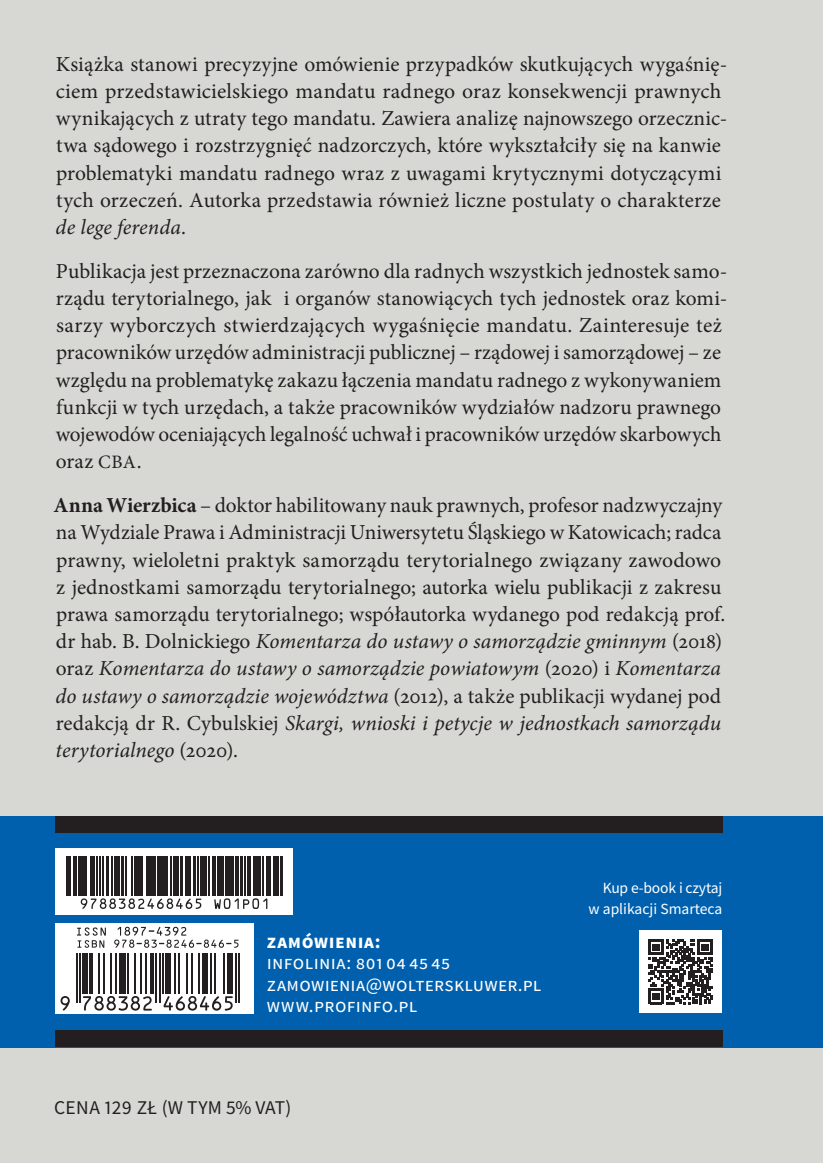
<style>
.page{position:relative;width:823px;height:1163px;background:#fff}
.page>*{position:absolute;margin:0;border:0;box-sizing:border-box;transform-origin:0 0}
.t1{font:21.4px/27.2px "Minion Pro";letter-spacing:.005em;color:#231f20}
.t2{font:19.4px/21.4px "Source Sans Pro";letter-spacing:.02em;color:#fff}
.t3{font:19.4px "Source Sans Pro";letter-spacing:.015em;color:#231f20}
.t4{font:700 19.4px "Source Sans Pro";letter-spacing:.03em;color:#fff}
.t5{font:15.6px/21.4px "Source Sans Pro";letter-spacing:-.01em;color:#fff;text-align:right}
.s1{font-style:italic}
.s2{font-size:19px}
.s3{font-weight:700}
</style>
<div class="page">
<div style="left:0;top:0;width:822px;height:1162px;background:#d7d7d3"></div>
<div style="left:0;top:815px;width:822px;height:232px;background:#0160ae"></div>
<svg style="left:55px;top:848px;width:237px;height:66px;background:#cdcccc"></svg>
<hr style="left:66px;top:856px;width:3px;height:39px;background:#231f20">
<hr style="left:70px;top:856px;width:1px;height:39px;background:#231f20">
<hr style="left:73px;top:856px;width:3px;height:39px;background:#231f20">
<div style="left:78px;top:856px;width:5px;height:39px;background:#231f20"></div>
<hr style="left:84px;top:856px;width:1px;height:39px;background:#231f20">
<hr style="left:86px;top:856px;width:1px;height:39px;background:#231f20">
<hr style="left:90px;top:856px;width:4px;height:39px;background:#231f20">
<hr style="left:97px;top:856px;width:1px;height:39px;background:#231f20">
<hr style="left:100px;top:856px;width:1px;height:39px;background:#231f20">
<hr style="left:102px;top:856px;width:1px;height:39px;background:#231f20">
<hr style="left:106px;top:856px;width:2px;height:39px;background:#231f20">
<hr style="left:112px;top:856px;width:1px;height:39px;background:#231f20">
<hr style="left:114px;top:856px;width:3px;height:39px;background:#231f20">
<hr style="left:118px;top:856px;width:1px;height:39px;background:#231f20">
<hr style="left:121px;top:856px;width:2px;height:39px;background:#231f20">
<hr style="left:126px;top:856px;width:1px;height:39px;background:#231f20">
<hr style="left:131px;top:856px;width:1px;height:39px;background:#231f20">
<hr style="left:134px;top:856px;width:2px;height:39px;background:#231f20">
<hr style="left:138px;top:856px;width:1px;height:39px;background:#231f20">
<hr style="left:140px;top:856px;width:3px;height:39px;background:#231f20">
<hr style="left:146px;top:856px;width:2px;height:39px;background:#231f20">
<hr style="left:149px;top:856px;width:1px;height:39px;background:#231f20">
<hr style="left:152px;top:856px;width:4px;height:39px;background:#231f20">
<hr style="left:157px;top:856px;width:3px;height:39px;background:#231f20">
<hr style="left:161px;top:856px;width:2px;height:39px;background:#231f20">
<hr style="left:164px;top:856px;width:4px;height:39px;background:#231f20">
<hr style="left:170px;top:856px;width:1px;height:39px;background:#231f20">
<hr style="left:173px;top:856px;width:2px;height:39px;background:#231f20">
<hr style="left:176px;top:856px;width:2px;height:39px;background:#231f20">
<hr style="left:181px;top:856px;width:2px;height:39px;background:#231f20">
<hr style="left:185px;top:856px;width:3px;height:39px;background:#231f20">
<hr style="left:189px;top:856px;width:1px;height:39px;background:#231f20">
<hr style="left:194px;top:856px;width:2px;height:39px;background:#231f20">
<hr style="left:197px;top:856px;width:1px;height:39px;background:#231f20">
<hr style="left:200px;top:856px;width:3px;height:39px;background:#231f20">
<hr style="left:204px;top:856px;width:2px;height:39px;background:#231f20">
<hr style="left:209px;top:856px;width:1px;height:39px;background:#231f20">
<hr style="left:212px;top:856px;width:3px;height:39px;background:#231f20">
<hr style="left:217px;top:856px;width:2px;height:39px;background:#231f20">
<hr style="left:220px;top:856px;width:4px;height:39px;background:#231f20">
<hr style="left:225px;top:856px;width:3px;height:39px;background:#231f20">
<hr style="left:229px;top:856px;width:2px;height:39px;background:#231f20">
<hr style="left:232px;top:856px;width:1px;height:39px;background:#231f20">
<hr style="left:236px;top:856px;width:3px;height:39px;background:#231f20">
<hr style="left:240px;top:856px;width:2px;height:39px;background:#231f20">
<hr style="left:244px;top:856px;width:1px;height:39px;background:#231f20">
<hr style="left:247px;top:856px;width:4px;height:39px;background:#231f20">
<hr style="left:253px;top:856px;width:2px;height:39px;background:#231f20">
<hr style="left:256px;top:856px;width:4px;height:39px;background:#231f20">
<hr style="left:262px;top:856px;width:2px;height:39px;background:#231f20">
<hr style="left:266px;top:856px;width:1px;height:39px;background:#231f20">
<hr style="left:268px;top:856px;width:2px;height:39px;background:#231f20">
<hr style="left:273px;top:856px;width:3px;height:39px;background:#231f20">
<hr style="left:278px;top:856px;width:1px;height:39px;background:#231f20">
<hr style="left:280px;top:856px;width:2px;height:39px;background:#231f20">
<svg style="left:81px;top:898px;width:120px;height:10px"></svg>
<svg style="left:214px;top:898px;width:53px;height:10px"></svg>
<div style="left:55px;top:923px;width:198px;height:91px;background:#fff"></div>
<svg style="left:60px;top:996px;width:10px;height:14px"></svg>
<hr style="left:76px;top:952px;width:1px;height:50px;background:#231f20">
<hr style="left:79px;top:952px;width:2px;height:50px;background:#231f20">
<div style="left:82px;top:952px;width:6px;height:41px;background:#231f20"></div>
<hr style="left:89px;top:952px;width:4px;height:41px;background:#231f20">
<hr style="left:98px;top:952px;width:2px;height:41px;background:#231f20">
<hr style="left:103px;top:952px;width:2px;height:41px;background:#231f20">
<hr style="left:110px;top:952px;width:2px;height:41px;background:#231f20">
<hr style="left:116px;top:952px;width:1px;height:41px;background:#231f20">
<div style="left:119px;top:952px;width:7px;height:41px;background:#231f20"></div>
<hr style="left:127px;top:952px;width:2px;height:41px;background:#231f20">
<hr style="left:134px;top:952px;width:2px;height:41px;background:#231f20">
<hr style="left:140px;top:952px;width:1px;height:41px;background:#231f20">
<svg style="left:83px;top:996px;width:69px;height:14px"></svg>
<hr style="left:145px;top:952px;width:1px;height:41px;background:#231f20">
<hr style="left:150px;top:952px;width:3px;height:41px;background:#231f20">
<hr style="left:155px;top:952px;width:2px;height:50px;background:#231f20">
<hr style="left:159px;top:952px;width:1px;height:50px;background:#231f20">
<hr style="left:162px;top:952px;width:2px;height:41px;background:#231f20">
<div style="left:165px;top:952px;width:6px;height:41px;background:#231f20"></div>
<hr style="left:174px;top:952px;width:2px;height:41px;background:#231f20">
<hr style="left:178px;top:952px;width:1px;height:41px;background:#231f20">
<hr style="left:186px;top:952px;width:2px;height:41px;background:#231f20">
<hr style="left:191px;top:952px;width:2px;height:41px;background:#231f20">
<hr style="left:198px;top:952px;width:2px;height:41px;background:#231f20">
<div style="left:202px;top:952px;width:5px;height:41px;background:#231f20"></div>
<hr style="left:210px;top:952px;width:2px;height:41px;background:#231f20">
<hr style="left:214px;top:952px;width:2px;height:41px;background:#231f20">
<svg style="left:163px;top:996px;width:69px;height:14px"></svg>
<hr style="left:222px;top:952px;width:2px;height:41px;background:#231f20">
<div style="left:228px;top:952px;width:5px;height:41px;background:#231f20"></div>
<hr style="left:235px;top:952px;width:1px;height:50px;background:#231f20">
<hr style="left:238px;top:952px;width:2px;height:50px;background:#231f20">
<svg style="left:77px;top:927px;width:29px;height:20px"></svg>
<svg style="left:114px;top:926px;width:124px;height:21px"></svg>
<div style="left:638px;top:930px;width:83px;height:82px;background:#fff"></div>
<svg style="left:648px;top:939px;width:64px;height:64px"></svg>
<div style="left:55px;top:1030px;width:667px;height:17px;background:#231f20"></div>
<div style="left:55px;top:815px;width:667px;height:17px;background:#231f20"></div>
<p class="t1" style="left:55px;top:50px;width:673px">Książka stanowi precyzyjne omówienie przypadków skutkujących wygaśnię&shy;ciem przedstawicielskiego mandatu radnego oraz konsekwencji prawnych wynikających z utraty tego mandatu. Zawiera analizę najnowszego orzecznic&shy;twa sądowego i rozstrzygnięć nadzorczych, które wykształciły się na kanwie problematyki mandatu radnego wraz z uwagami krytycznymi dotyczącymi tych orzeczeń. Autorka przedstawia również liczne postulaty o charakterze <span class="s1">de lege ferenda</span>.</p>
<p class="t1" style="left:56px;top:257px;width:672px">Publikacja jest przeznaczona zarówno dla radnych wszystkich jednostek samo&shy;rządu terytorialnego, jak i organów stanowiących tych jednostek oraz komi&shy;sarzy wyborczych stwierdzających wygaśnięcie mandatu. Zainteresuje też pracowników urzędów administracji publicznej – rządowej i samorządowej – ze względu na problematykę zakazu łączenia mandatu radnego z wykonywaniem funkcji w tych urzędach, a także pracowników wydziałów nadzoru prawnego wojewodów oceniających legalność uchwał i pracowników urzędów skarbowych oraz <span class="s2">CBA</span>.</p>
<p class="t1" style="left:53px;top:491px;width:673px"><span class="s3">Anna Wierzbica</span> – doktor habilitowany nauk prawnych, profesor nadzwyczajny na Wydziale Prawa i Administracji Uniwersytetu Śląskiego w Katowicach; radca prawny, wieloletni praktyk samorządu terytorialnego związany zawodowo z jednostkami samorządu terytorialnego; autorka wielu publikacji z zakresu prawa samorządu terytorialnego; współautorka wydanego pod redakcją prof. dr hab. B. Dolnickiego <span class="s1">Komentarza do ustawy o samorządzie gminnym</span> (2018) oraz <span class="s1">Komentarza do ustawy o samorządzie powiatowym</span> (2020) i <span class="s1">Komentarza do ustawy o samorządzie województwa</span> (2012), a także publikacji wydanej pod redakcją dr R. Cybulskiej <span class="s1">Skargi, wnioski i petycje w jednostkach samorządu terytorialnego</span> (2020).</p>
<p class="t4" style="left:267px;top:928px;width:115px">zamówienia:</p>
<p class="t2" style="left:267px;top:951px;width:276px">infolinia: 801 04 45 45 zamowienia@wolterskluwer.pl www.profinfo.pl</p>
<p class="t3" style="left:54px;top:1094px;width:238px">CENA 129 ZŁ (W TYM 5% VAT)</p>
<p class="t5" style="left:588px;top:876px;width:135px">Kup e-book i czytaj w aplikacji Smarteca</p>
</div>
